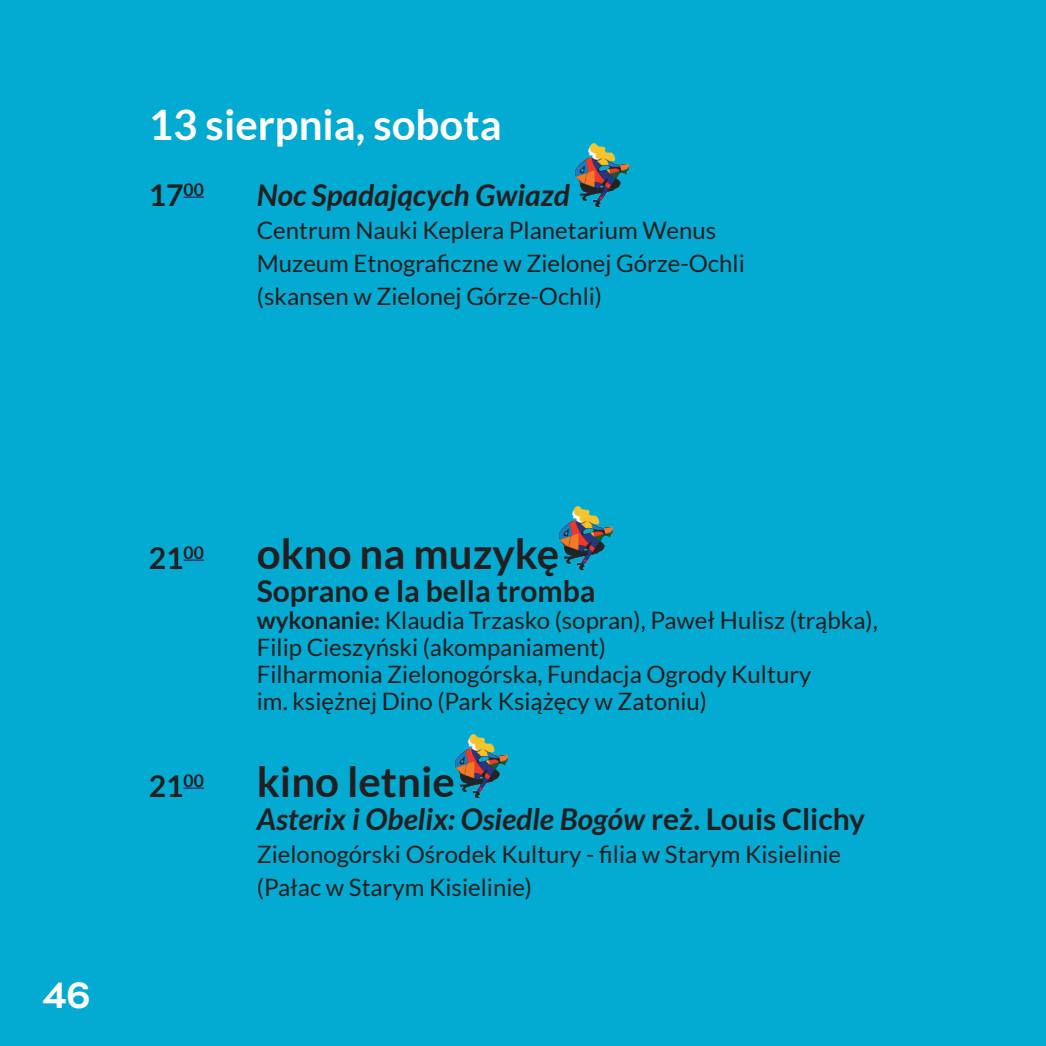
<style>
.page{position:relative;width:1046px;height:1046px;background:#03aad2}
.page>*{position:absolute;margin:0;border:0;box-sizing:border-box;transform-origin:0 0}
.t1{font:700 42px "Lato";color:#231f20}
.t2{font:700 42px "Lato";color:#fff}
.t3{font:700 36px "Zona Pro";color:#fff}
.t4{font:italic 700 30px "Lato";color:#231f20}
.t5{font:700 30px "Lato";color:#231f20}
.t6{font:24px/33px "Lato";color:#231f20}
.s1{font-weight:700}
.s2{font-style:normal}
</style>
<div class="page">
<hr style="left:184px;top:196px;width:20px;height:2px;background:#24326f">
<hr style="left:184px;top:559px;width:20px;height:2px;background:#24326f">
<hr style="left:184px;top:787px;width:20px;height:2px;background:#24326f">
<img style="left:576px;top:144px;width:53px;height:62px">
<img style="left:559px;top:507px;width:53px;height:62px">
<img style="left:455px;top:735px;width:53px;height:62px">
<h1 class="t2" style="left:149px;top:101px;width:354px">13 sierpnia, sobota</h1>
<p class="t5" style="left:149px;top:178px;width:57px">17<sup>00</sup></p>
<p class="t4" style="left:257px;top:178px;width:315px">Noc Spadających Gwiazd</p>
<p class="t6" style="left:257px;top:214px;width:489px">Centrum Nauki Keplera Planetarium Wenus<br>Muzeum Etnograficzne w Zielonej Górze-Ochli (skansen w Zielonej Górze-Ochli)</p>
<h2 class="t3" style="left:43px;top:973px;width:49px">46</h2>
<p class="t5" style="left:149px;top:541px;width:57px">21<sup>00</sup></p>
<h1 class="t1" style="left:257px;top:530px;width:304px">okno na muzykę</h1>
<p class="t5" style="left:257px;top:574px;width:340px">Soprano e la bella tromba</p>
<p class="t6" style="left:257px;top:607px;width:622px;line-height:27px"><span class="s1">wykonanie:</span> Klaudia Trzasko (sopran), Paweł Hulisz (trąbka), Filip Cieszyński (akompaniament)<br>Filharmonia Zielonogórska, Fundacja Ogrody Kultury<br>im. księżnej Dino (Park Książęcy w Zatoniu)</p>
<p class="t5" style="left:149px;top:769px;width:57px">21<sup>00</sup></p>
<h1 class="t1" style="left:257px;top:758px;width:200px">kino letnie</h1>
<p class="t4" style="left:257px;top:802px;width:610px">Asterix i Obelix: Osiedle Bogów <span class="s2">reż. Louis Clichy</span></p>
<p class="t6" style="left:257px;top:838px;width:586px">Zielonogórski Ośrodek Kultury - filia w Starym Kisielinie (Pałac w Starym Kisielinie)</p>
</div>
